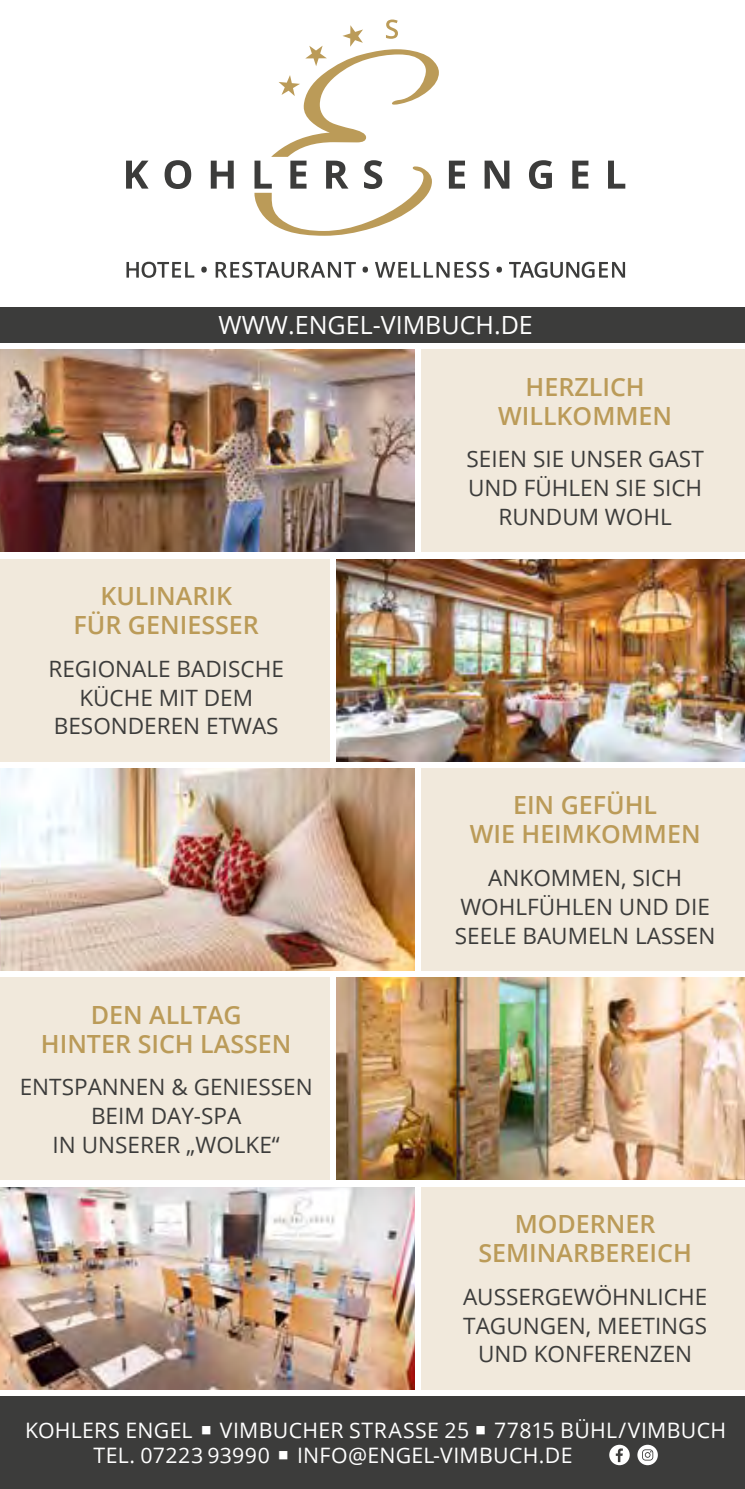
<style>
.page{position:relative;width:745px;height:1489px;background:#fff}
.page>*{position:absolute;margin:0;border:0;box-sizing:border-box;transform-origin:0 0}
.t1{font:600 25px/28.8px "Open Sans";color:#bb9b58;text-align:center}
.t2{font:25px "Open Sans";color:#fff}
.t3{font:22.5px/28.8px "Open Sans";color:#3c3c3b;text-align:center}
.t4{font:21.25px/24.8px "Open Sans";letter-spacing:.015em;color:#fff}
</style>
<div class="page">
<img style="left:0;top:768px;width:414px;height:202px">
<svg style="left:126px;top:161px;width:22px;height:28px"></svg>
<svg style="left:164px;top:160px;width:27px;height:29px"></svg>
<svg style="left:211px;top:161px;width:22px;height:28px"></svg>
<svg style="left:448px;top:161px;width:16px;height:28px"></svg>
<svg style="left:484px;top:161px;width:25px;height:28px"></svg>
<svg style="left:529px;top:160px;width:22px;height:29px"></svg>
<svg style="left:572px;top:161px;width:16px;height:28px"></svg>
<svg style="left:608px;top:161px;width:17px;height:28px"></svg>
<svg style="left:254px;top:20px;width:184px;height:216px"></svg>
<svg style="left:126px;top:262px;width:68px;height:16px"></svg>
<svg style="left:201px;top:266px;width:6px;height:6px"></svg>
<svg style="left:215px;top:262px;width:140px;height:16px"></svg>
<svg style="left:362px;top:266px;width:6px;height:6px"></svg>
<svg style="left:375px;top:262px;width:114px;height:16px"></svg>
<svg style="left:496px;top:266px;width:5px;height:6px"></svg>
<svg style="left:509px;top:262px;width:115px;height:16px"></svg>
<div style="left:0;top:1396px;width:744px;height:92px;background:#3c3c3b"></div>
<svg style="left:637px;top:1444px;width:20px;height:20px"></svg>
<div style="left:609px;top:1444px;width:20px;height:20px;background:#fff;border-radius:50%"></div>
<svg style="left:641px;top:1449px;width:11px;height:11px"></svg>
<svg style="left:615px;top:1448px;width:7px;height:13px"></svg>
<div style="left:0;top:307px;width:744px;height:35px;background:#3c3c3b"></div>
<img style="left:336px;top:559px;width:408px;height:202px">
<img style="left:336px;top:977px;width:408px;height:202px">
<div style="left:421px;top:350px;width:323px;height:202px;background:#f1e9dc"></div>
<div style="left:421px;top:768px;width:323px;height:202px;background:#f1e9dc"></div>
<div style="left:0;top:559px;width:329px;height:202px;background:#f1e9dc"></div>
<div style="left:0;top:977px;width:329px;height:202px;background:#f1e9dc"></div>
<img style="left:0;top:350px;width:414px;height:202px">
<div style="left:421px;top:1186px;width:323px;height:202px;background:#f1e9dc"></div>
<img style="left:0;top:1187px;width:414px;height:201px">
<p class="t2" style="left:218px;top:308px;width:316px">WWW.ENGEL-VIMBUCH.DE</p>
<p class="t1" style="left:73px;top:581px;width:187px">KULINARIK<br>FÜR GENIESSER</p>
<p class="t3" style="left:48px;top:653px;width:237px">REGIONALE BADISCHE<br>KÜCHE MIT DEM<br>BESONDEREN ETWAS</p>
<p class="t1" style="left:41px;top:999px;width:252px">DEN ALLTAG<br>HINTER SICH LASSEN</p>
<p class="t3" style="left:20px;top:1072px;width:294px">ENTSPANNEN &amp; GENIESSEN<br>BEIM DAY-SPA<br>IN UNSERER „WOLKE“</p>
<p class="t1" style="left:498px;top:372px;width:175px">HERZLICH<br>WILLKOMMEN</p>
<p class="t3" style="left:466px;top:444px;width:239px">SEIEN SIE UNSER GAST<br>UND FÜHLEN SIE SICH<br>RUNDUM WOHL</p>
<p class="t1" style="left:469px;top:790px;width:232px">EIN GEFÜHL<br>WIE HEIMKOMMEN</p>
<p class="t3" style="left:454px;top:862px;width:262px">ANKOMMEN, SICH<br>WOHLFÜHLEN UND DIE<br>SEELE BAUMELN LASSEN</p>
<p class="t1" style="left:478px;top:1208px;width:215px">MODERNER<br>SEMINARBEREICH</p>
<p class="t3" style="left:462px;top:1281px;width:246px">AUSSERGEWÖHNLICHE<br>TAGUNGEN, MEETINGS<br>UND KONFERENZEN</p>
<p class="t4" style="left:93px;top:1417px;width:633px;text-indent:-68px">KOHLERS ENGEL ○ VIMBUCHER STRASSE 25 ○ 77815 BÜHL/VIMBUCH<br>TEL. 07223 93990 ○ INFO@ENGEL-VIMBUCH.DE</p>
</div>
